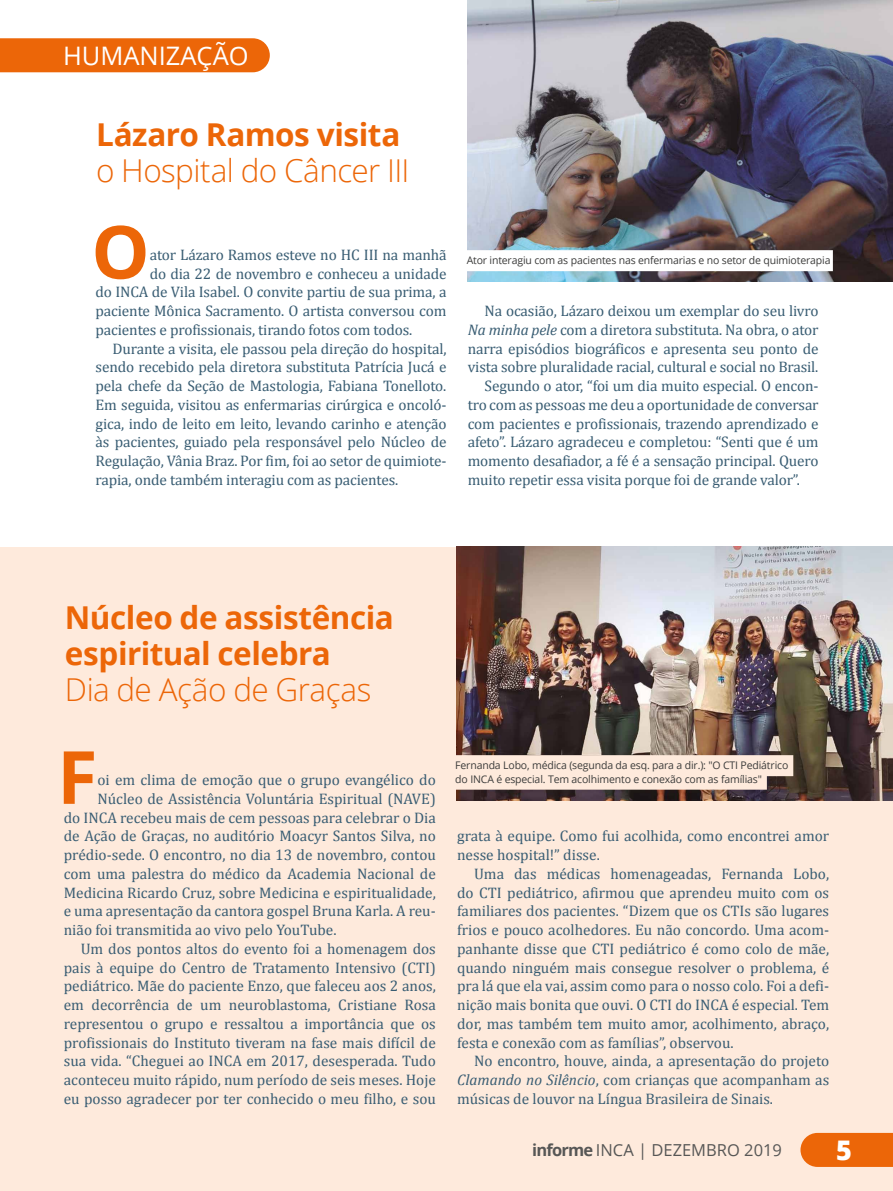
<style>
.page{position:relative;width:893px;height:1191px;background:#fff}
.page>*{position:absolute;margin:0;border:0;box-sizing:border-box;transform-origin:0 0}
.t1{font:700 73.35px "Open Sans";color:#ec6608}
.t2{font:700 31.5px/36px "Open Sans";letter-spacing:-.015em;color:#ec6608}
.t3{font:300 31.5px "Open Sans";letter-spacing:-.015em;color:#ec6608}
.t4{font:800 27px "Open Sans";color:#fff}
.t5{font:25.5px "Open Sans";color:#fff}
.t6{font:16.5px "Open Sans";color:#575756}
.t7{font:15.3px/18.8px "Cambria";letter-spacing:-.01em;color:#395d73;text-align:justify}
.t8{font:10.5px/13.5px "Open Sans";letter-spacing:-.015em;color:#3c3c3b}
.s1{font-style:italic}
.s2{font-weight:700}
</style>
<div class="page">
<div style="left:0;top:546px;width:893px;height:645px;background:#feeadc"></div>
<img style="left:468px;top:0;width:425px;height:281px">
<img style="left:457px;top:546px;width:436px;height:254px">
<div style="left:455px;top:755px;width:338px;height:21px;background:#feeadc"></div>
<div style="left:455px;top:768px;width:312px;height:21px;background:#feeadc"></div>
<div style="left:0;top:38px;width:270px;height:34px;background:#ec6608"></div>
<div style="left:467px;top:250px;width:366px;height:21px;background:#fff"></div>
<svg style="left:800px;top:1132px;width:93px;height:34px"></svg>
<h3 class="t5" style="left:63px;top:38px;width:187px">HUMANIZAÇÃO</h3>
<h2 class="t2" style="left:96px;top:116px;width:306px">Lázaro Ramos visita</h2>
<h2 class="t3" style="left:96px;top:149px;width:315px">o Hospital do Câncer III</h2>
<h1 class="t1" style="left:91px;top:200px;width:60px">O</h1>
<p class="t7" style="left:150px;top:245px;width:298px">ator Lázaro Ramos esteve no HC III na manhã</p>
<p class="t7" style="left:150px;top:264px;width:298px">do dia 22 de novembro e conheceu a unidade</p>
<p class="t7" style="left:96px;top:283px;width:352px">do INCA de Vila Isabel. O convite partiu de sua prima, a</p>
<p class="t7" style="left:96px;top:301px;width:352px">paciente Mônica Sacramento. O artista conversou com</p>
<p class="t7" style="left:96px;top:320px;width:318px">pacientes e profissionais, tirando fotos com todos.</p>
<p class="t7" style="left:113px;top:339px;width:335px">Durante a visita, ele passou pela direção do hospital,</p>
<p class="t7" style="left:96px;top:358px;width:352px">sendo recebido pela diretora substituta Patrícia Jucá e</p>
<p class="t7" style="left:96px;top:376px;width:352px">pela chefe da Seção de Mastologia, Fabiana Tonelloto.</p>
<p class="t7" style="left:96px;top:395px;width:352px">Em seguida, visitou as enfermarias cirúrgica e oncoló-</p>
<p class="t7" style="left:96px;top:414px;width:352px">gica, indo de leito em leito, levando carinho e atenção</p>
<p class="t7" style="left:96px;top:433px;width:352px">às pacientes, guiado pela responsável pelo Núcleo de</p>
<p class="t7" style="left:96px;top:451px;width:352px">Regulação, Vânia Braz. Por fim, foi ao setor de quimiote-</p>
<p class="t7" style="left:96px;top:470px;width:304px">rapia, onde também interagiu com as pacientes.</p>
<p class="t8" style="left:467px;top:254px;width:365px">Ator interagiu com as pacientes nas enfermarias e no setor de quimioterapia</p>
<p class="t7" style="left:485px;top:301px;width:335px">Na ocasião, Lázaro deixou um exemplar do seu livro</p>
<p class="t7" style="left:468px;top:320px;width:352px"><span class="s1">Na minha pele</span> com a diretora substituta. Na obra, o ator</p>
<p class="t7" style="left:468px;top:339px;width:352px">narra episódios biográficos e apresenta seu ponto de</p>
<p class="t7" style="left:468px;top:358px;width:352px">vista sobre pluralidade racial, cultural e social no Brasil.</p>
<p class="t7" style="left:485px;top:376px;width:335px">Segundo o ator, “foi um dia muito especial. O encon-</p>
<p class="t7" style="left:468px;top:395px;width:352px">tro com as pessoas me deu a oportunidade de conversar</p>
<p class="t7" style="left:468px;top:414px;width:352px">com pacientes e profissionais, trazendo aprendizado e</p>
<p class="t7" style="left:468px;top:433px;width:352px">afeto”. Lázaro agradeceu e completou: “Senti que é um</p>
<p class="t7" style="left:468px;top:451px;width:352px">momento desafiador, a fé é a sensação principal. Quero</p>
<p class="t7" style="left:468px;top:470px;width:334px">muito repetir essa visita porque foi de grande valor”.</p>
<h2 class="t2" style="left:65px;top:599px;width:330px">Núcleo de assistência espiritual celebra</h2>
<h2 class="t3" style="left:65px;top:668px;width:308px">Dia de Ação de Graças</h2>
<h1 class="t1" style="left:57px;top:725px;width:42px">F</h1>
<p class="t7" style="left:97px;top:770px;width:340px">oi em clima de emoção que o grupo evangélico do</p>
<p class="t7" style="left:97px;top:789px;width:340px">Núcleo de Assistência Voluntária Espiritual (NAVE)</p>
<p class="t7" style="left:64px;top:808px;width:374px">do INCA recebeu mais de cem pessoas para celebrar o Dia</p>
<p class="t7" style="left:64px;top:826px;width:374px">de Ação de Graças, no auditório Moacyr Santos Silva, no</p>
<p class="t7" style="left:64px;top:845px;width:374px">prédio-sede. O encontro, no dia 13 de novembro, contou</p>
<p class="t7" style="left:64px;top:864px;width:374px">com uma palestra do médico da Academia Nacional de</p>
<p class="t7" style="left:64px;top:883px;width:374px">Medicina Ricardo Cruz, sobre Medicina e espiritualidade,</p>
<p class="t7" style="left:64px;top:901px;width:374px">e uma apresentação da cantora gospel Bruna Karla. A reu-</p>
<p class="t7" style="left:64px;top:920px;width:274px">nião foi transmitida ao vivo pelo YouTube.</p>
<p class="t7" style="left:81px;top:939px;width:357px">Um dos pontos altos do evento foi a homenagem dos</p>
<p class="t7" style="left:64px;top:958px;width:374px">pais à equipe do Centro de Tratamento Intensivo (CTI)</p>
<p class="t7" style="left:64px;top:976px;width:374px">pediátrico. Mãe do paciente Enzo, que faleceu aos 2 anos,</p>
<p class="t7" style="left:64px;top:995px;width:374px">em decorrência de um neuroblastoma, Cristiane Rosa</p>
<p class="t7" style="left:64px;top:1014px;width:374px">representou o grupo e ressaltou a importância que os</p>
<p class="t7" style="left:64px;top:1033px;width:374px">profissionais do Instituto tiveram na fase mais difícil de</p>
<p class="t7" style="left:64px;top:1051px;width:374px">sua vida. “Cheguei ao INCA em 2017, desesperada. Tudo</p>
<p class="t7" style="left:64px;top:1070px;width:374px">aconteceu muito rápido, num período de seis meses. Hoje</p>
<p class="t7" style="left:64px;top:1089px;width:374px">eu posso agradecer por ter conhecido o meu filho, e sou</p>
<p class="t8" style="left:455px;top:758px;width:335px">Fernanda Lobo, médica (segunda da esq. para a dir.): "O CTI Pediátrico do INCA é especial. Tem acolhimento e conexão com as famílias"</p>
<p class="t7" style="left:457px;top:826px;width:374px">grata à equipe. Como fui acolhida, como encontrei amor nesse hospital!” disse.</p>
<p class="t7" style="left:457px;top:864px;width:374px;text-indent:17px">Uma das médicas homenageadas, Fernanda Lobo, do CTI pediátrico, afirmou que aprendeu muito com os familiares dos pacientes. “Dizem que os CTIs são lugares frios e pouco acolhedores. Eu não concordo. Uma acom&shy;panhante disse que CTI pediátrico é como colo de mãe, quando ninguém mais consegue resolver o problema, é pra lá que ela vai, assim como para o nosso colo. Foi a defi&shy;nição mais bonita que ouvi. O CTI do INCA é especial. Tem dor, mas também tem muito amor, acolhimento, abraço, festa e conexão com as famílias”, observou.</p>
<p class="t7" style="left:457px;top:1051px;width:374px;text-indent:17px">No encontro, houve, ainda, a apresentação do projeto <span class="s1">Clamando no Silêncio</span>, com crianças que acompanham as músicas de louvor na Língua Brasileira de Sinais.</p>
<p class="t6" style="left:532px;top:1138px;width:251px"><span class="s2">informe</span> INCA | DEZEMBRO 2019</p>
<h3 class="t4" style="left:836px;top:1129px;width:17px">5</h3>
</div>
